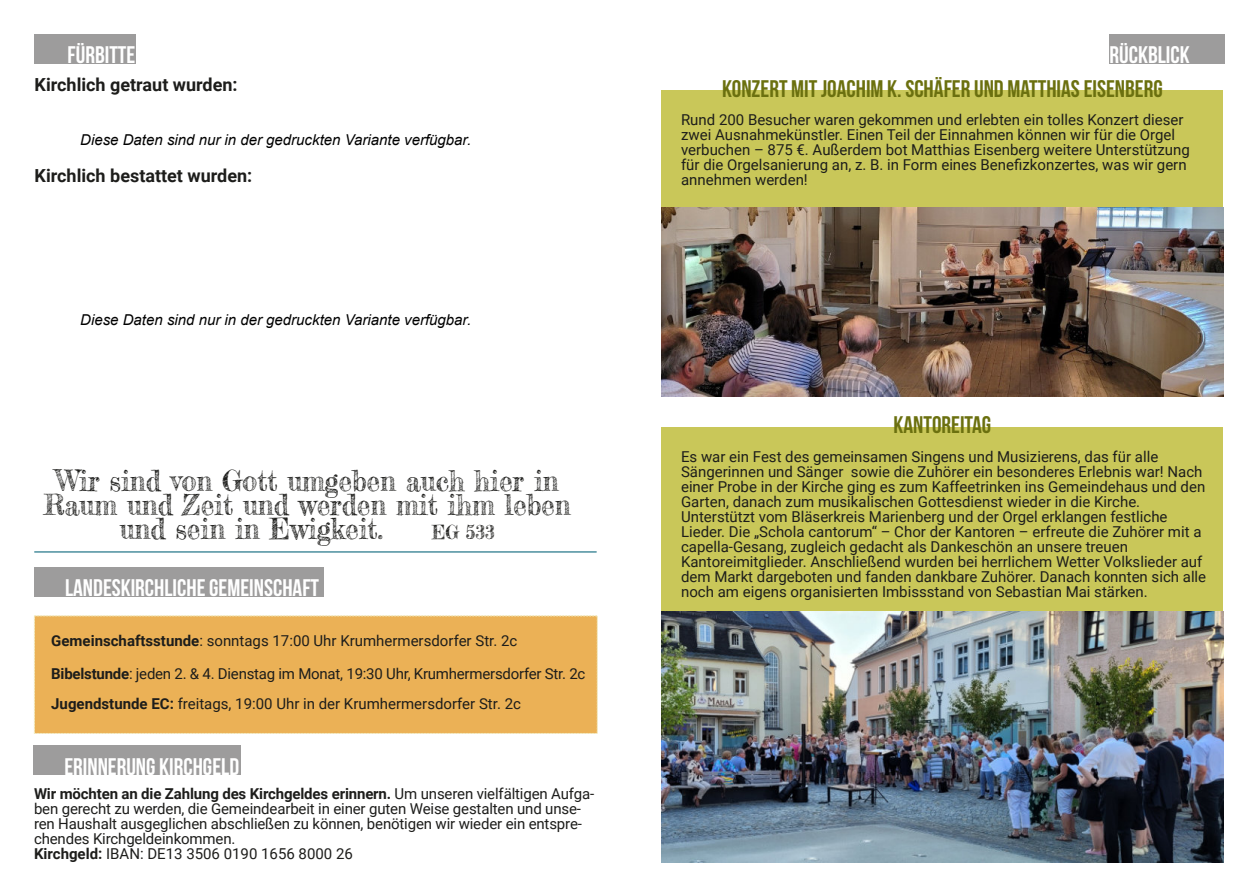
<style>
.page{position:relative;width:1259px;height:893px;background:#fff}
.page>*{position:absolute;margin:0;border:0;box-sizing:border-box;transform-origin:0 0}
.t1{font:28.65px "Frederickathe Great";color:#1d1d1b;scale:.94 1}
.t2{font:24px "Bebas Neue";color:#fff}
.t3{font:24px "Bebas Neue";color:#6b700f}
.t4{font:19.05px "Frederickathe Great";color:#1d1d1b;scale:.94 1}
.t5{font:700 18px "Roboto";color:#1d1d1b}
.t6{font:15px/15px "Roboto";color:#1d1d1b}
.t7{font:italic 15px "Arial";color:#000}
.s1{font-weight:700}
</style>
<div class="page">
<div style="left:34px;top:34px;width:101px;height:29px;background:#9d9c9c"></div>
<hr style="left:35px;top:551px;width:561px;height:2px;background:#438a9a">
<div style="left:1109px;top:34px;width:116px;height:29px;background:#9d9c9c"></div>
<div style="left:33px;top:746px;width:207px;height:29px;background:#9d9c9c"></div>
<div style="left:662px;top:91px;width:561px;height:305px;background:#c9c759"></div>
<img style="left:662px;top:208px;width:561px;height:188px">
<div style="left:662px;top:427px;width:561px;height:305px;background:#c9c759"></div>
<img style="left:662px;top:612px;width:561px;height:250px">
<div style="left:34px;top:568px;width:289px;height:29px;background:#9d9c9c"></div>
<div style="left:34px;top:616px;width:563px;height:118px;background:#ebb156;border:1px dashed #f2eac1"></div>
<h2 class="t2" style="left:68px;top:45px;width:69px">FÜRBITTE</h2>
<p class="t5" style="left:35px;top:77px;width:204px">Kirchlich getraut wurden:</p>
<p class="t7" style="left:80px;top:134px;width:392px">Diese Daten sind nur in der gedruckten Variante verfügbar.</p>
<p class="t5" style="left:35px;top:168px;width:219px">Kirchlich bestattet wurden:</p>
<p class="t7" style="left:80px;top:314px;width:392px">Diese Daten sind nur in der gedruckten Variante verfügbar.</p>
<h2 class="t2" style="left:1109px;top:45px;width:82px">RÜCKBLICK</h2>
<h2 class="t3" style="left:722px;top:79px;width:442px">KONZERT MIT JOACHIM K. SCHÄFER UND MATTHIAS EISENBERG</h2>
<p class="t6" style="left:681px;top:114px;width:510px">Rund 200 Besucher waren gekommen und erlebten ein tolles Konzert dieser zwei Ausnahmekünstler. Einen Teil der Einnahmen können wir für die Orgel verbuchen – 875 €. Außerdem bot Matthias Eisenberg weitere Unterstützung für die Orgelsanierung an, z. B. in Form eines Benefizkonzertes, was wir gern annehmen werden!</p>
<h2 class="t3" style="left:893px;top:415px;width:99px">KANTOREITAG</h2>
<p class="t6" style="left:681px;top:451px;width:526px">Es war ein Fest des gemeinsamen Singens und Musizierens, das für alle Sängerinnen und Sänger sowie die Zuhörer ein besonderes Erlebnis war! Nach einer Probe in der Kirche ging es zum Kaffeetrinken ins Gemeindehaus und den Garten, danach zum musikalischen Gottesdienst wieder in die Kirche.<br>Unterstützt vom Bläserkreis Marienberg und der Orgel erklangen festliche Lieder. Die „Schola cantorum“ – Chor der Kantoren – erfreute die Zuhörer mit a capella-Gesang, zugleich gedacht als Dankeschön an unsere treuen Kantoreimitglieder. Anschließend wurden bei herrlichem Wetter Volkslieder auf dem Markt dargeboten und fanden dankbare Zuhörer. Danach konnten sich alle</p>
<h1 class="t1" style="left:56px;top:463px;width:536px">Wir sind von Gott umgeben auch hier in</h1>
<h1 class="t1" style="left:44px;top:487px;width:562px">Raum und Zeit und werden mit ihm leben</h1>
<h1 class="t1" style="left:120px;top:511px;width:281px">und sein in Ewigkeit.</h1>
<p class="t4" style="left:432px;top:520px;width:68px">EG 533</p>
<h2 class="t2" style="left:65px;top:578px;width:256px">LANDESKIRCHLICHE GEMEINSCHAFT</h2>
<p class="t6" style="left:681px;top:586px;width:468px">noch am eigens organisierten Imbissstand von Sebastian Mai stärken.</p>
<p class="t6" style="left:51px;top:634px;width:467px"><span class="s1">Gemeinschaftsstunde</span>: sonntags 17:00 Uhr Krumhermersdorfer Str. 2c</p>
<p class="t6" style="left:51px;top:660px;width:536px;line-height:30px"><span class="s1">Bibelstunde</span>: jeden 2. &amp; 4. Dienstag im Monat, 19:30 Uhr, Krumhermersdorfer Str. 2c<br><span class="s1">Jugendstunde EC:</span> freitags, 19:00 Uhr in der Krumhermersdorfer Str. 2c</p>
<h2 class="t2" style="left:64px;top:756px;width:176px">ERINNERUNG KIRCHGELD</h2>
<p class="t6" style="left:34px;top:787px;width:561px"><span class="s1">Wir möchten an die Zahlung des Kirchgeldes erinnern.</span> Um unseren vielfältigen Aufga‐ ben gerecht zu werden, die Gemeindearbeit in einer guten Weise gestalten und unse‐ ren Haushalt ausgeglichen abschließen zu können, benötigen wir wieder ein entspre‐ chendes Kirchgeldeinkommen.<br><span class="s1">Kirchgeld:</span> IBAN: DE13 3506 0190 1656 8000 26</p>
</div>
